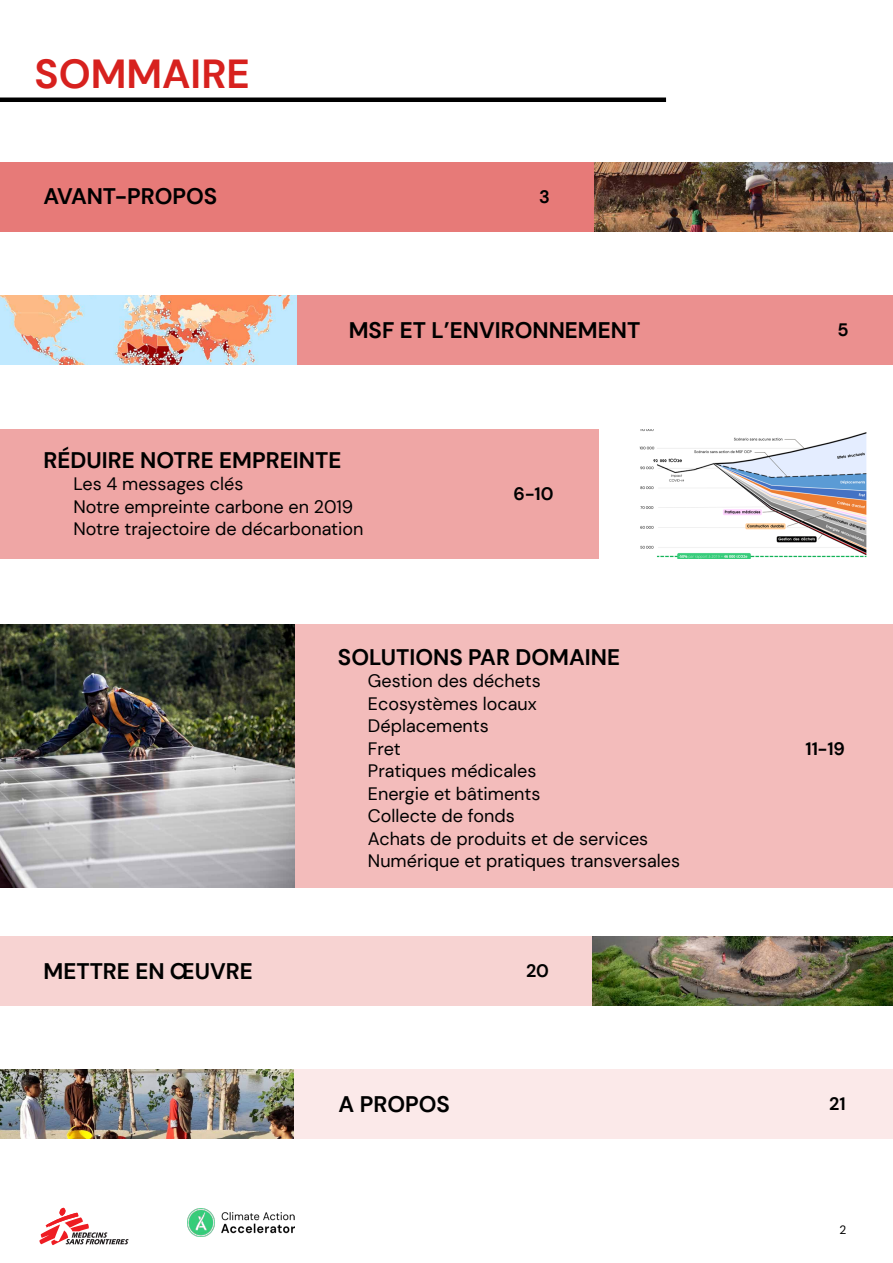
<style>
.page{position:relative;width:893px;height:1263px;background:#fff}
.page>*{position:absolute;margin:0;border:0;box-sizing:border-box;transform-origin:0 0}
._01__PAGE_DE_GARDE{font:700 40.5px "DM Sans";color:#d7211e}
._01_PAGE_DE_GARDE{font:700 22.5px "DM Sans";color:#000}
._01_PAGE_DE_GARDE-2{font:18px "DM Sans";color:#000}
._01_PAGE_DE_GARDE-3{font:700 18px "DM Sans";color:#000}
.t1{font:12px "DM Sans";color:#000}
</style>
<div class="page">
<svg style="left:39px;top:1208px;width:89px;height:37px"></svg>
<img style="left:188px;top:1209px;width:107px;height:27px">
<div style="left:296px;top:296px;width:597px;height:68px;background:#eb908f"></div>
<div style="left:0;top:162px;width:661px;height:69px;background:#e77a78"></div>
<img style="left:594px;top:162px;width:299px;height:69px">
<div style="left:0;top:429px;width:598px;height:129px;background:#efa6a5"></div>
<div style="left:294px;top:624px;width:599px;height:264px;background:#f3bcbb"></div>
<div style="left:0;top:936px;width:592px;height:69px;background:#f7d3d2"></div>
<div style="left:294px;top:1069px;width:599px;height:69px;background:#fbe9e9"></div>
<img style="left:0;top:296px;width:296px;height:68px">
<img style="left:639px;top:429px;width:228px;height:129px">
<img style="left:0;top:624px;width:294px;height:264px">
<img style="left:592px;top:936px;width:301px;height:69px">
<img style="left:0;top:1069px;width:294px;height:69px">
<hr style="left:0;top:98px;width:666px;height:4px;background:#000">
<p class="_01__PAGE_DE_GARDE" style="left:34px;top:49px;width:217px">SOMMAIRE</p>
<p class="_01_PAGE_DE_GARDE" style="left:44px;top:182px;width:175px">AVANT-PROPOS</p>
<p class="_01_PAGE_DE_GARDE-3" style="left:539px;top:185px;width:12px">3</p>
<p class="_01_PAGE_DE_GARDE" style="left:349px;top:316px;width:293px">MSF ET L’ENVIRONNEMENT</p>
<p class="_01_PAGE_DE_GARDE" style="left:44px;top:446px;width:299px">RÉDUIRE NOTRE EMPREINTE</p>
<p class="_01_PAGE_DE_GARDE-2" style="left:74px;top:473px;width:171px">Les 4 messages clés</p>
<p class="_01_PAGE_DE_GARDE-2" style="left:74px;top:495px;width:281px">Notre empreinte carbone en 2019</p>
<p class="_01_PAGE_DE_GARDE-2" style="left:74px;top:518px;width:291px">Notre trajectoire de décarbonation</p>
<p class="_01_PAGE_DE_GARDE-3" style="left:514px;top:482px;width:41px">6-10</p>
<p class="_01_PAGE_DE_GARDE" style="left:44px;top:956px;width:211px">METTRE EN ŒUVRE</p>
<p class="_01_PAGE_DE_GARDE" style="left:338px;top:642px;width:284px">SOLUTIONS PAR DOMAINE</p>
<p class="_01_PAGE_DE_GARDE-2" style="left:368px;top:670px;width:174px">Gestion des déchets</p>
<p class="_01_PAGE_DE_GARDE-2" style="left:368px;top:692px;width:170px">Ecosystèmes locaux</p>
<p class="_01_PAGE_DE_GARDE-2" style="left:368px;top:715px;width:122px">Déplacements</p>
<p class="_01_PAGE_DE_GARDE-2" style="left:368px;top:737px;width:34px">Fret</p>
<p class="_01_PAGE_DE_GARDE-2" style="left:368px;top:760px;width:170px">Pratiques médicales</p>
<p class="_01_PAGE_DE_GARDE-2" style="left:368px;top:782px;width:174px">Energie et bâtiments</p>
<p class="_01_PAGE_DE_GARDE-2" style="left:368px;top:805px;width:148px">Collecte de fonds</p>
<p class="_01_PAGE_DE_GARDE-2" style="left:368px;top:827px;width:282px">Achats de produits et de services</p>
<p class="_01_PAGE_DE_GARDE-2" style="left:368px;top:850px;width:314px">Numérique et pratiques transversales</p>
<p class="_01_PAGE_DE_GARDE" style="left:339px;top:1090px;width:113px">A PROPOS</p>
<p class="_01_PAGE_DE_GARDE-3" style="left:526px;top:959px;width:24px">20</p>
<p class="_01_PAGE_DE_GARDE-3" style="left:837px;top:319px;width:13px">5</p>
<p class="_01_PAGE_DE_GARDE-3" style="left:805px;top:737px;width:41px">11-19</p>
<p class="_01_PAGE_DE_GARDE-3" style="left:829px;top:1092px;width:18px">21</p>
<p class="t1" style="left:839px;top:1222px;width:8px">2</p>
</div>
